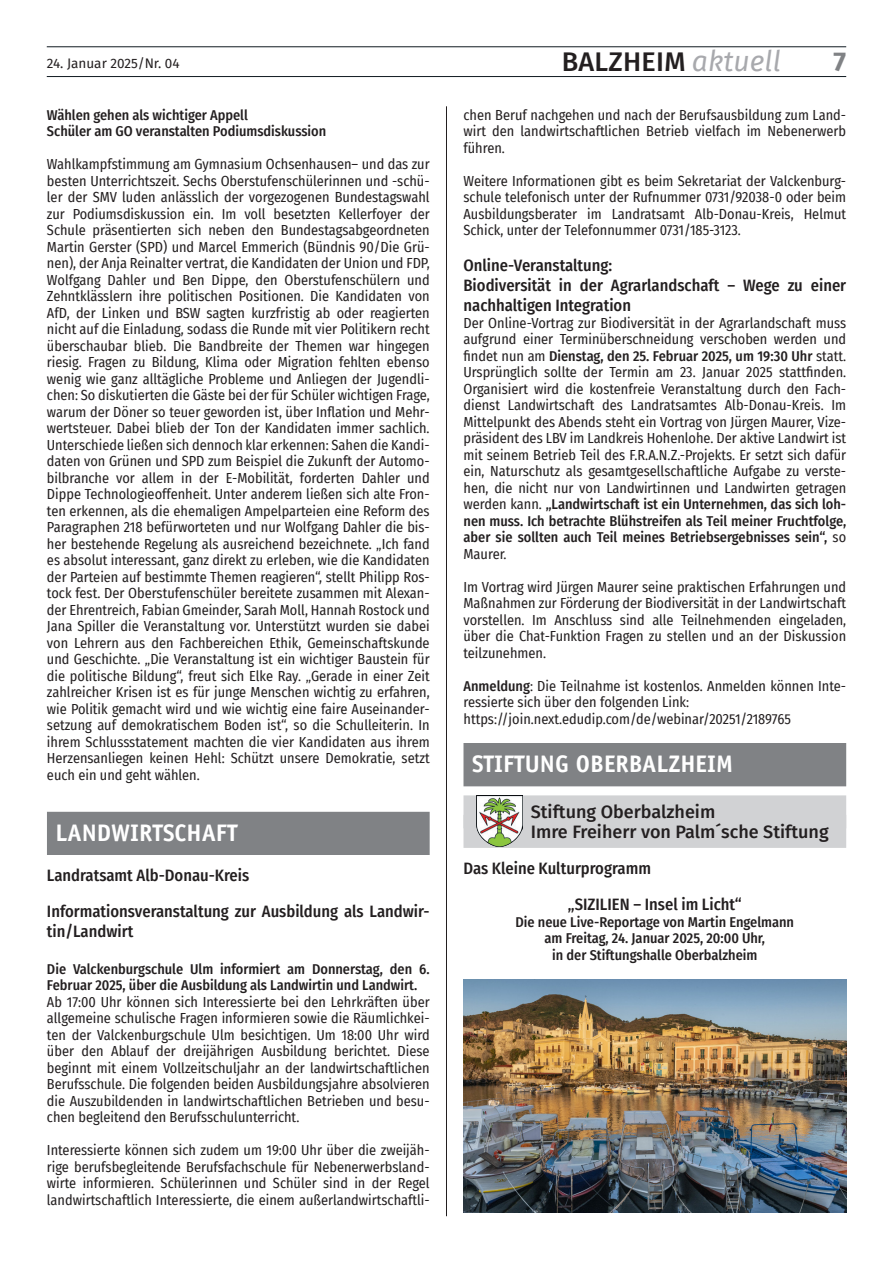
<style>
.page{position:relative;width:893px;height:1263px;background:#fff}
.page>*{position:absolute;margin:0;border:0;box-sizing:border-box;transform-origin:0 0}
.t1{font:500 27px "Fira Sans";letter-spacing:.01em;color:#231f20}
.t2{font:700 27px "Fira Sans";color:#808285}
.t3{font:700 24px "Officina Sans";color:#fff}
.t4{font:500 18px/19.5px "Fira Sans";color:#231f20}
.t5{font:500 16.5px/19.8px "Fira Sans Condensed";color:#231f20}
.t6{font:14.25px/16.5px "Fira Sans Condensed";color:#231f20;text-align:justify}
.t7{font:500 14.25px/16.5px "Fira Sans Condensed";color:#231f20}
.t8{font:13.5px "Fira Sans";color:#231f20}
.s1{font-weight:400;font-style:italic;font-size:28.35px;color:#a8a9ad}
.s2{font-weight:500}
</style>
<div class="page">
<hr style="left:47px;top:76px;width:799px;height:1px;background:#101a21">
<hr style="left:47px;top:47px;width:799px;height:1px;background:#101a21">
<hr style="left:446px;top:106px;width:1px;height:1110px;background:#231f20">
<div style="left:463px;top:743px;width:383px;height:43px;background:#808285"></div>
<div style="left:463px;top:795px;width:383px;height:33px;background:#d1d2d4"></div>
<div style="left:463px;top:815px;width:383px;height:33px;background:#d1d2d4"></div>
<img style="left:476px;top:795px;width:46px;height:51px">
<img style="left:463px;top:979px;width:383px;height:234px">
<div style="left:47px;top:812px;width:383px;height:43px;background:#808285"></div>
<p class="t8" style="left:47px;top:53px;width:134px">24. Januar 2025/Nr. 04</p>
<h1 class="t1" style="left:562px;top:40px;width:221px">Balzheim <span class="s1">aktuell</span></h1>
<h1 class="t2" style="left:834px;top:39px;width:14px">7</h1>
<p class="t6" style="left:463px;top:106px;width:384px">chen Beruf nachgehen und nach der Berufsausbildung zum Land&shy;wirt den landwirtschaftlichen Betrieb vielfach im Nebenerwerb führen.</p>
<p class="t6" style="left:463px;top:172px;width:384px">Weitere I nformationen gibt es beim Sekretariat der Valckenburg&shy;schule telefonisch unter der Rufnummer 0731/92038-0 oder beim Ausbildungsberater im Landratsamt Alb-Donau-Kreis, Helmut Schick, unter der Telefonnummer 0731/185-3123.</p>
<p class="t5" style="left:463px;top:255px;width:384px">Online-Veranstaltung:<br>Biodiversität in der Agrarlandschaft – Wege zu einer nachhaltigen Integration</p>
<p class="t6" style="left:463px;top:314px;width:384px">Der Online-Vortrag zur Biodiversität in der Agrarlandschaft muss aufgrund einer Terminüberschneidung verschoben werden und findet nun am <span class="s2">Dienstag, den 25. Februar 2025, um 19:30 Uhr</span> statt.<br>Ursprünglich sollte der Termin am 23. Januar 2025 stattfinden.<br>Organisiert wird die kostenfreie Veranstaltung durch den Fach&shy;dienst Landwirtschaft des Landratsamtes Alb-Donau-Kreis. I m Mittelpunkt des Abends steht ein Vortrag von Jürgen Maurer, Vize&shy;präsident des LBV im Landkreis H ohenlohe. Der aktive Landwirt ist mit seinem Betrieb Teil des F.R.A.N.Z.-Projekts. Er setzt sich dafür ein, Naturschutz als gesamtgesellschaftliche Aufgabe zu verste&shy;hen, die nicht nur von Landwirtinnen und Landwirten getragen werden kann. <span class="s2">„Landwirtschaft ist ein Unternehmen, das sich loh&shy;nen muss. Ich betrachte Blühstreifen als Teil meiner Fruchtfolge, aber sie sollten auch Teil meines Betriebsergebnisses sein“,</span> so Maurer.</p>
<p class="t6" style="left:463px;top:578px;width:384px">I m Vortrag wird Jürgen Maurer seine praktischen Erfahrungen und Maßnahmen zur Förderung der Biodiversität in der Landwirtschaft vorstellen. Im Anschluss sind alle Teilnehmenden eingeladen, über die Chat-Funktion Fragen zu stellen und an der Diskussion teilzunehmen.</p>
<p class="t6" style="left:463px;top:677px;width:384px;text-align:left"><span class="s2">Anmeldung</span>: Die Teilnahme ist kostenlos. Anmelden können I nte&shy;ressierte sich über den folgenden Link: https://join.next.edudip.com/de/webinar/20251/2189765</p>
<h2 class="t3" style="left:472px;top:749px;width:262px">STIFTUNG OBERBALZHEIM</h2>
<p class="t4" style="left:531px;top:801px;width:299px">Stiftung Oberbalzheim<br>Imre Freiherr von Palm´sche Stiftung</p>
<p class="t5" style="left:568px;top:849px;width:175px;line-height:36.3px;text-indent:-104px">Das Kleine Kulturprogramm<br>„SIZILIEN – Insel im Licht“</p>
<p class="t7" style="left:516px;top:913px;width:280px;text-align:center">Die neue Live-Reportage von Martin Engelmann am Freitag, 24. Januar 2025, 20:00 Uhr,<br>in der Stiftungshalle Oberbalzheim</p>
<p class="t7" style="left:47px;top:106px;width:281px">Wählen gehen als wichtiger Appell<br>Schüler am GO veranstalten Podiumsdiskussion</p>
<p class="t6" style="left:47px;top:156px;width:384px">Wahlkampfstimmung am Gymnasium Ochsenhausen– und das zur besten Unterrichtszeit. Sechs Oberstufenschülerinnen und -schü&shy;ler der SMV luden anlässlich der vorgezogenen Bundestagswahl zur Podiumsdiskussion ein. I m voll besetzten Kellerfoyer der Schule präsentierten sich neben den Bundestagsabgeordneten Martin Gerster (SPD) und Marcel Emmerich (Bündnis 90/Die Grü&shy;nen), der Anja Reinalter vertrat, die Kandidaten der Union und FDP, Wolfgang Dahler und Ben Dippe, den Oberstufenschülern und Zehntklässlern ihre politischen Positionen. Die Kandidaten von AfD, der Linken und BSW sagten kurzfristig ab oder reagierten nicht auf die Einladung, sodass die Runde mit vier Politikern recht überschaubar blieb. Die Bandbreite der Themen war hingegen riesig. Fragen zu Bildung, Klima oder Migration fehlten ebenso wenig wie ganz alltägliche Probleme und Anliegen der Jugendli&shy;chen: So diskutierten die Gäste bei der für Schüler wichtigen Frage, warum der Döner so teuer geworden ist, über I nflation und Mehr&shy;wertsteuer. Dabei blieb der Ton der Kandidaten immer sachlich.<br>Unterschiede ließen sich dennoch klar erkennen: Sahen die Kandi&shy;daten von Grünen und SPD zum Beispiel die Zukunft der Automo&shy;bilbranche vor allem in der E-Mobilität, forderten Dahler und Dippe Technologieoffenheit. Unter anderem ließen sich alte Fron&shy;ten erkennen, als die ehemaligen Ampelparteien eine Reform des Paragraphen 218 befürworteten und nur Wolfgang Dahler die bis&shy;her bestehende Regelung als ausreichend bezeichnete. „Ich fand es absolut interessant, ganz direkt zu erleben, wie die Kandidaten der Parteien auf bestimmte Themen reagieren“, stellt Philipp Ros&shy;tock fest. Der Oberstufenschüler bereitete zusammen mit Alexan&shy;der Ehrentreich, Fabian Gmeinder, Sarah Moll, Hannah Rostock und Jana Spiller die Veranstaltung vor. Unterstützt wurden sie dabei von Lehrern aus den Fachbereichen Ethik, Gemeinschaftskunde und Geschichte. „Die Veranstaltung ist ein wichtiger Baustein für die politische Bildung“, freut sich Elke Ray. „Gerade in einer Zeit zahlreicher Krisen ist es für junge Menschen wichtig zu erfahren, wie Politik gemacht wird und wie wichtig eine faire Auseinander&shy;setzung auf demokratischem Boden ist“, so die Schulleiterin. I n ihrem Schlussstatement machten die vier Kandidaten aus ihrem H erzensanliegen keinen H ehl: Schützt unsere Demokratie, setzt euch ein und geht wählen.</p>
<h2 class="t3" style="left:55px;top:818px;width:184px">LANDWIRTSCHAFT</h2>
<p class="t5" style="left:47px;top:856px;width:384px;line-height:36.3px">Landratsamt Alb-Donau-Kreis<br>Informationsveranstaltung zur Ausbildung als Landwir-</p>
<p class="t5" style="left:47px;top:921px;width:88px">tin/Landwirt</p>
<p class="t7" style="left:47px;top:959px;width:384px">Die Valckenburgschule Ulm informiert am Donnerstag, den 6.<br>Februar 2025, über die Ausbildung als Landwirtin und Landwirt.</p>
<p class="t6" style="left:47px;top:993px;width:384px">Ab 17:00 Uhr können sich I nteressierte bei den Lehrkräften über allgemeine schulische Fragen informieren sowie die Räumlichkei&shy;ten der Valckenburgschule Ulm besichtigen. Um 18:00 Uhr wird über den Ablauf der dreijährigen Ausbildung berichtet. Diese beginnt mit einem Vollzeitschuljahr an der landwirtschaftlichen Berufsschule. Die folgenden beiden Ausbildungsjahre absolvieren die Auszubildenden in landwirtschaftlichen Betrieben und besu&shy;chen begleitend den Berufsschulunterricht.</p>
<p class="t6" style="left:47px;top:1141px;width:384px">Interessierte können sich zudem um 19:00 Uhr über die zweijäh&shy;rige berufsbegleitende Berufsfachschule für Nebenerwerbsland&shy;wirte informieren. Schülerinnen und Schüler sind in der Regel landwirtschaftlich I nteressierte, die einem außerlandwirtschaftli-</p>
</div>
